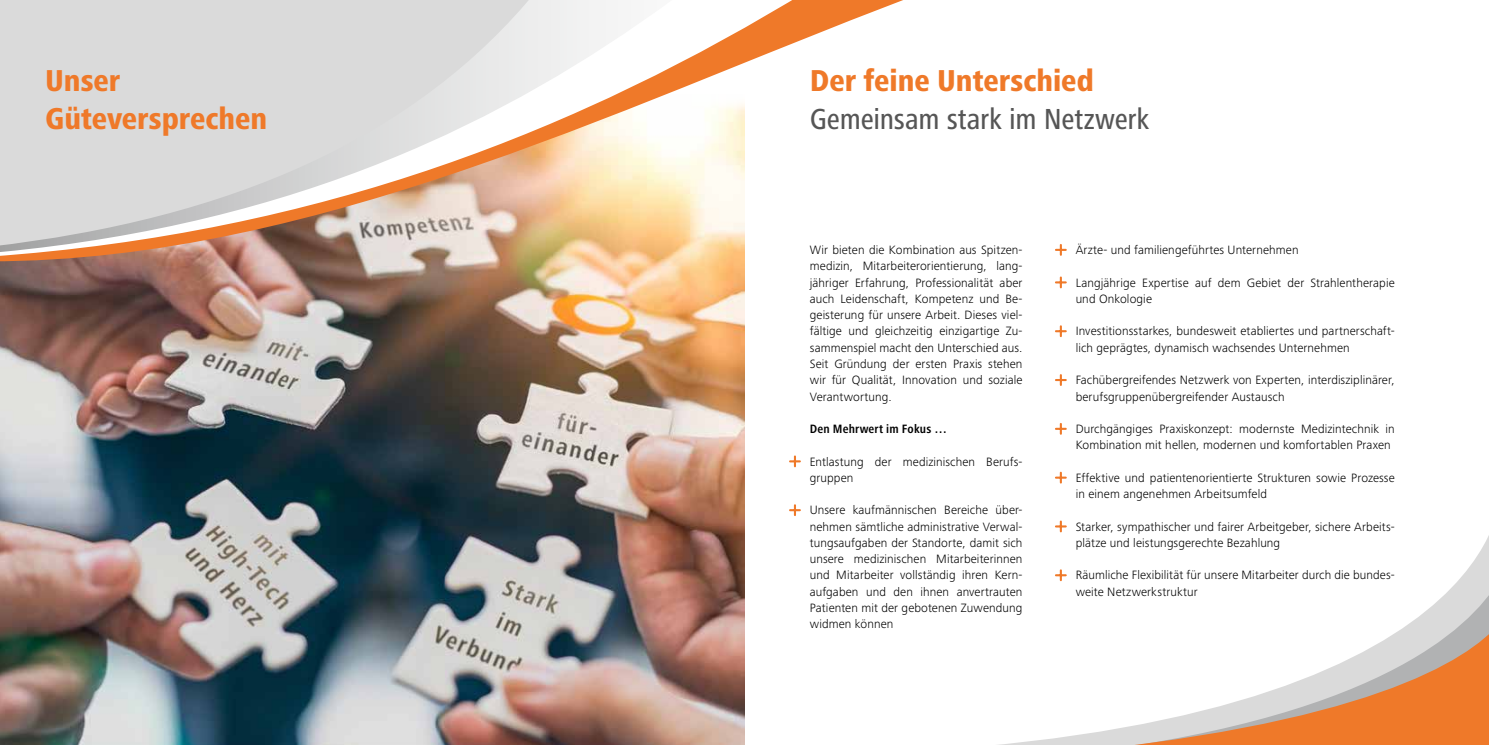
<style>
.page{position:relative;width:1489px;height:745px;background:#fff}
.page>*{position:absolute;margin:0;border:0;box-sizing:border-box;transform-origin:0 0}
.t1{font:800 condensed 31.25px/37.5px "Frutiger Next";letter-spacing:-.005em;color:#ef7929}
.t2{font:500 condensed 30px "Frutiger Next";letter-spacing:-.005em;color:#565656}
.t3{font:300 12.5px/16.2px "Frutiger Next";letter-spacing:.01em;color:#000}
.t4{font:700 condensed 12.5px "Frutiger Next";letter-spacing:.015em;color:#000}
</style>
<div class="page">
<svg style="left:1059px;top:579px;width:429px;height:43px"></svg>
<svg style="left:1035px;top:622px;width:453px;height:122px"></svg>
<img style="left:0;top:261px;width:744px;height:483px">
<svg style="left:0;top:0;width:903px;height:261px"></svg>
<svg style="left:0;top:0;width:809px;height:256px"></svg>
<svg style="left:0;top:0;width:672px;height:252px"></svg>
<svg style="left:0;top:0;width:537px;height:246px;background:#dbd4cf"></svg>
<svg style="left:790px;top:456px;width:9px;height:10px"></svg>
<svg style="left:790px;top:505px;width:9px;height:9px"></svg>
<svg style="left:1055px;top:245px;width:10px;height:9px"></svg>
<svg style="left:1055px;top:277px;width:10px;height:10px"></svg>
<svg style="left:1055px;top:326px;width:10px;height:10px"></svg>
<svg style="left:1055px;top:375px;width:10px;height:9px"></svg>
<svg style="left:1055px;top:423px;width:10px;height:10px"></svg>
<svg style="left:1055px;top:472px;width:10px;height:10px"></svg>
<svg style="left:1055px;top:521px;width:10px;height:10px"></svg>
<svg style="left:1055px;top:570px;width:10px;height:9px"></svg>
<h1 class="t1" style="left:45px;top:62px;width:224px">Unser<br>Güteversprechen</h1>
<h1 class="t1" style="left:809px;top:62px;width:285px">Der feine Unterschied</h1>
<h2 class="t2" style="left:809px;top:102px;width:341px">Gemeinsam stark im Netzwerk</h2>
<p class="t3" style="left:809px;top:241px;width:214px;text-align:justify">Wir bieten die Kombination aus Spitzen&shy;medizin, Mitarbeiterorientierung, lang&shy;jähriger Erfahrung, Professionalität aber auch Leidenschaft, Kompetenz und Be&shy;geisterung für unsere Arbeit. Dieses viel&shy;fältige und gleichzeitig einzigartige Zu&shy;sammenspiel macht den Unterschied aus.<br>Seit Gründung der ersten Praxis stehen wir für Qualität, Innovation und soziale Verantwortung.</p>
<p class="t4" style="left:809px;top:421px;width:139px">Den Mehrwert im Fokus …</p>
<p class="t3" style="left:809px;top:453px;width:214px">Entlastung der medizinischen Berufs&shy;gruppen</p>
<p class="t3" style="left:809px;top:501px;width:214px;text-align:justify">Unsere kaufmännischen Bereiche über&shy;nehmen sämtliche administrative Verwal&shy;tungsaufgaben der Standorte, damit sich unsere medizinischen Mitarbeiterinnen und Mitarbeiter vollständig ihren Kern&shy;aufgaben und den ihnen anvertrauten Patienten mit der gebotenen Zuwendung widmen können</p>
<p class="t3" style="left:1075px;top:241px;width:224px">Ärzte- und familiengeführtes Unternehmen</p>
<p class="t3" style="left:1075px;top:274px;width:320px">Langjährige Expertise auf dem Gebiet der Strahlentherapie und Onkologie</p>
<p class="t3" style="left:1075px;top:323px;width:320px">Investitionsstarkes, bundesweit etabliertes und partnerschaft&shy;lich geprägtes, dynamisch wachsendes Unternehmen</p>
<p class="t3" style="left:1075px;top:371px;width:320px">Fachübergreifendes Netzwerk von Experten, interdisziplinärer, berufsgruppenübergreifender Austausch</p>
<p class="t3" style="left:1075px;top:420px;width:320px">Durchgängiges Praxiskonzept: modernste Medizintechnik in<br>Kombination mit hellen, modernen und komfortablen Praxen</p>
<p class="t3" style="left:1075px;top:469px;width:320px">Effektive und patientenorientierte Strukturen sowie Prozesse in einem angenehmen Arbeitsumfeld</p>
<p class="t3" style="left:1075px;top:518px;width:320px">Starker, sympathischer und fairer Arbeitgeber, sichere Arbeits&shy;plätze und leistungsgerechte Bezahlung</p>
<p class="t3" style="left:1075px;top:566px;width:320px">Räumliche Flexibilität für unsere Mitarbeiter durch die bundes&shy;weite Netzwerkstruktur</p>
</div>
